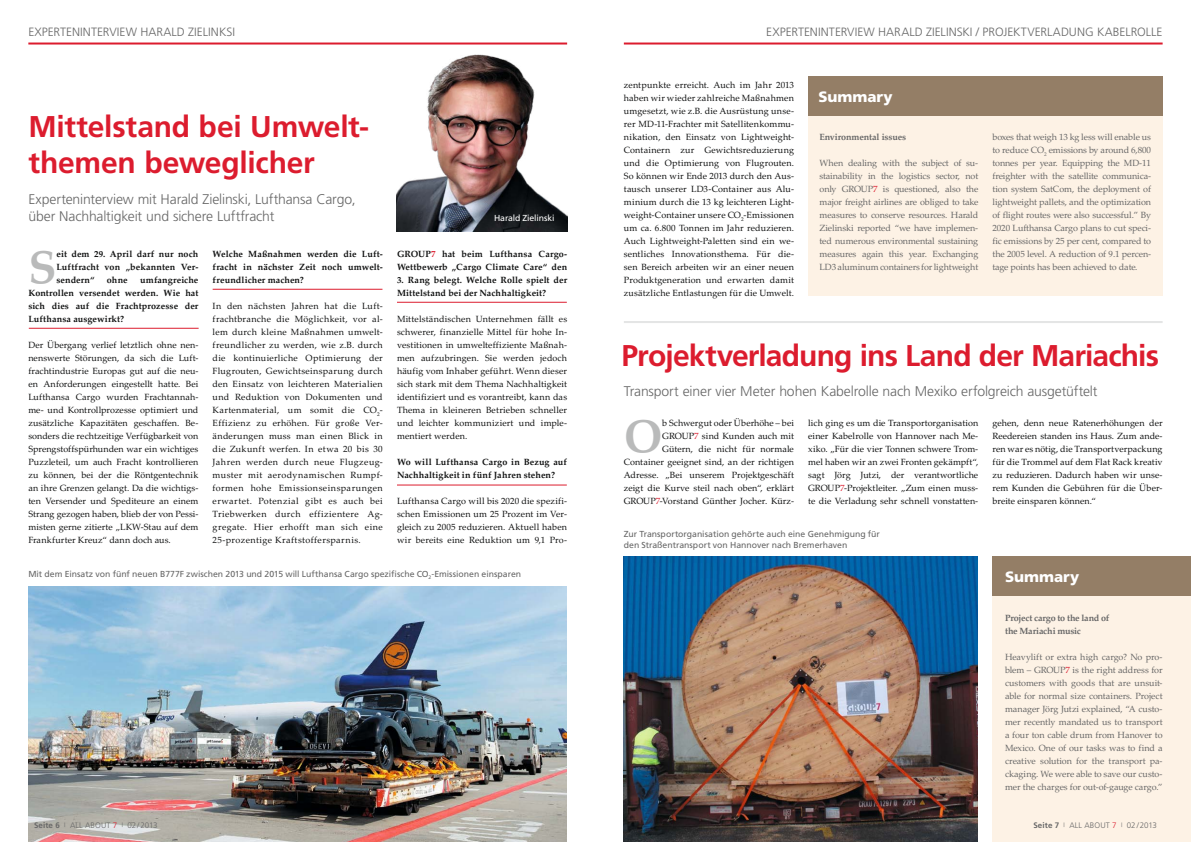
<style>
.page{position:relative;width:1191px;height:842px;background:#fff}
.page>*{position:absolute;margin:0;border:0;box-sizing:border-box;transform-origin:0 0}
.t1{font:700 46.1px "Palatino LTCE";color:#b9baba}
.t2{font:700 30px/36px "Frutiger";letter-spacing:-.015em;color:#dc1c2e}
.t3{font:900 15px "Frutiger";color:#fff}
.t4{font:300 14px/16.8px "Frutiger";letter-spacing:-.01em;color:#676767}
.t5{font:300 12px "Frutiger";letter-spacing:.005em;color:#676767}
.t6{font:9px/13px "Palatino LTCE";letter-spacing:.01em;color:#111212;text-align:justify}
.t7{font:9px/13px "Palatino LTCE";letter-spacing:-.01em;color:#676767;text-align:justify}
.t8{font:700 9px/13px "Palatino LTCE";letter-spacing:.01em;color:#111212;text-align:justify}
.t9{font:700 9px/13px "Palatino LTCE";letter-spacing:-.01em;color:#676767}
.t10{font:8.7px/11px "Frutiger";color:#676767}
.t11{font:8.7px "Frutiger";letter-spacing:-.015em;color:#fff}
.t12{font:300 8px "Frutiger";letter-spacing:.01em;color:#676767}
.s1{color:#dc1c2e}
.s2{font-weight:700}
.s3{font-size:6px}
</style>
<div class="page">
<div style="left:992px;top:556px;width:199px;height:286px;background:#fdf2e5"></div>
<div style="left:992px;top:556px;width:199px;height:39px;background:#947e66"></div>
<img style="left:624px;top:556px;width:354px;height:286px">
<img style="left:28px;top:587px;width:539px;height:255px">
<img style="left:396px;top:54px;width:171px;height:177px">
<div style="left:808px;top:76px;width:354px;height:220px;background:#fdf2e5"></div>
<div style="left:808px;top:76px;width:354px;height:39px;background:#947e66"></div>
<hr style="left:29px;top:328px;width:170px;height:1px;background:#dc1c2e">
<hr style="left:213px;top:289px;width:169px;height:1px;background:#dc1c2e">
<hr style="left:397px;top:302px;width:170px;height:1px;background:#dc1c2e">
<hr style="left:397px;top:485px;width:170px;height:1px;background:#dc1c2e">
<hr style="left:624px;top:321px;width:538px;height:2px;background:#e4e5e5">
<hr style="left:28px;top:43px;width:539px;height:2px;background:#dc1c2e">
<hr style="left:624px;top:43px;width:538px;height:2px;background:#dc1c2e">
<h3 class="t5" style="left:28px;top:25px;width:208px">Experteninterview Harald Zielinksi</h3>
<h3 class="t5" style="left:766px;top:25px;width:398px">Experteninterview Harald Zielinski / Projektverladung Kabelro lle</h3>
<h2 class="t2" style="left:28px;top:108px;width:342px">Mittelstand bei Umwelt&shy;themen beweglicher</h2>
<h3 class="t4" style="left:28px;top:191px;width:329px">Experteninterview mit Harald Zielinski, Lufthansa Cargo, über Nachhaltigkeit und sichere Luftfracht</h3>
<h1 class="t1" style="left:28px;top:240px;width:30px">S</h1>
<p class="t8" style="left:57px;top:248px;width:143px">eit dem 29. April darf nur noch Luftfracht von „bekannten Ver&shy;sendern“</p>
<p class="t8" style="left:28px;top:274px;width:172px;text-indent:112px">umfangreiche Kontrollen versendet werden. Wie hat sich dies auf die Frachtprozesse der Lufthansa ausgewirkt?</p>
<p class="t6" style="left:28px;top:339px;width:172px">Der Übergang verlief letztlich ohne nen&shy;nenswerte Störungen, da sich die Luft&shy;frachtindustrie Europas gut auf die neu&shy;en Anforderungen eingestellt hatte. Bei Lufthansa Cargo wurden Frachtannah&shy;me- und Kontrollprozesse optimiert und zusätzliche Kapazitäten geschaffen. Be&shy;sonders die rechtzeitige Verfügbarkeit von Sprengstoffspürhunden war ein wichtiges Puzzleteil, um auch Fracht kontrollieren zu können, bei der die Röntgentechnik an ihre Grenzen gelangt. Da die wichtigs&shy;ten Versender und Spediteure an einem Strang gezogen haben, blieb der von Pessi&shy;misten gerne zitierte „LKW-Stau auf dem Frankfurter Kreuz“ dann doch aus.</p>
<p class="t8" style="left:107px;top:274px;width:22px">ohne</p>
<p class="t8" style="left:213px;top:247px;width:172px">Welche Maßnahmen werden die Luft&shy;fracht in nächster Zeit noch umwelt&shy;freundlicher machen?</p>
<p class="t6" style="left:213px;top:300px;width:172px">In den nächsten Jahren hat die Luft&shy;frachtbranche die Möglichkeit, vor al&shy;lem durch kleine Maßnahmen umwelt&shy;freundlicher zu werden, wie z.B. durch die kontinuierliche Optimierung der Flugrouten, Gewichtseinsparung durch den Einsatz von leichteren Materialien und Reduktion von Dokumenten und Kartenmaterial, um somit die CO<sub>2</sub>- Effizienz zu erhöhen. Für große Ver&shy;änderungen muss man einen Blick in die Zukunft werfen. In etwa 20 bis 30<br>Jahren werden durch neue Flugzeug&shy;muster mit aerodynamischen Rumpf&shy;formen hohe Emissionseinsparungen erwartet. Potenzial gibt es auch bei Triebwerken durch effizientere Ag&shy;gregate. Hier erhofft man sich eine 25-prozentige Kraftstoffersparnis.</p>
<p class="t11" style="left:494px;top:213px;width:62px">Harald Zielinski</p>
<p class="t8" style="left:397px;top:248px;width:172px">GROUP<span class="s1">7</span> hat beim Lufthansa Cargo-<br>Wettbewerb „Cargo Climate Care“ den</p>
<p class="t8" style="left:397px;top:274px;width:172px">3. Rang belegt. Welche Rolle spielt der<br>Mittelstand bei der Nachhaltigkeit?</p>
<p class="t6" style="left:397px;top:313px;width:172px">Mittelständischen Unternehmen fällt es schwerer, finanzielle Mittel für hohe In&shy;vestitionen in umwelteffiziente Maßnah&shy;men aufzubringen. Sie werden jedoch häufig vom Inhaber geführt. Wenn dieser sich stark mit dem Thema Nachhaltigkeit identifiziert und es vorantreibt, kann das Thema in kleineren Betrieben schneller und leichter kommuniziert und imple&shy;mentiert werden.</p>
<p class="t8" style="left:397px;top:455px;width:172px">Wo will Lufthansa Cargo in Bezug auf<br>Nachhaltigkeit in fünf Jahren stehen?</p>
<p class="t6" style="left:397px;top:495px;width:172px">Lufthansa Cargo will bis 2020 die spezifi&shy;schen Emissionen um 25 Prozent im Ver&shy;gleich zu 2005 reduzieren. Aktuell haben wir bereits eine Reduktion um 9,1 Pro-</p>
<p class="t10" style="left:28px;top:568px;width:494px">Mit dem Einsatz von fünf neuen B777F zwischen 2013 und 2015 will Lufthansa Cargo spezifische CO<sub>2</sub>-Emissionen einsparen</p>
<p class="t6" style="left:624px;top:79px;width:172px">zentpunkte erreicht. Auch im Jahr 2013 haben wir wieder zahlreiche Maßnahmen umgesetzt, wie z.B. die Ausrüstung unse&shy;rer MD-11-Frachter mit Satellitenkommu&shy;nikation, den Einsatz von Lightweight-Containern zur Gewichtsreduzierung und die Optimierung von Flugrouten.<br>So können wir Ende 2013 durch den Aus&shy;tausch unserer LD3-Container aus Alu&shy;minium durch die 13 kg leichteren Light&shy;weight-Container unsere CO<sub>2</sub>-Emissionen um ca. 6.800 Tonnen im Jahr reduzieren.<br>Auch Lightweight-Paletten sind ein we&shy;sentliches Innovationsthema. Für die&shy;sen Bereich arbeiten wir an einer neuen Produktgeneration und erwarten damit zusätzliche Entlastungen für die Umwelt.</p>
<h3 class="t3" style="left:818px;top:88px;width:76px">Summary</h3>
<p class="t9" style="left:819px;top:131px;width:88px">Environmental issues</p>
<p class="t7" style="left:819px;top:157px;width:160px">When dealing with the subject of su&shy;stainability in the logistics sector, not only GROUP<span class="s1">7</span> is questioned, also the major freight airlines are obliged to take measures to conserve resources. Harald Zielinski reported “we have implemen&shy;ted numerous environmental sustaining measures again this year. Exchanging LD3 aluminum containers for lightweight</p>
<p class="t7" style="left:992px;top:131px;width:160px">boxes that weigh 13 kg less will enable us to reduce CO<sub>2</sub> emissions by around 6,800 tonnes per year. Equipping the MD-11 freighter with the satellite communica&shy;tion system SatCom, the deployment of lightweight pallets, and the optimization of flight routes were also successful.” By 2020 Lufthansa Cargo plans to cut speci&shy;fic emissions by 25 per cent, compared to the 2005 level. A reduction of 9.1 percen&shy;tage points has been achieved to date.</p>
<h2 class="t2" style="left:621px;top:337px;width:539px">Projektverladung ins Land der Mariachis</h2>
<h3 class="t4" style="left:624px;top:382px;width:475px">Transport einer vier Meter hohen Kabelrolle nach Mexiko erfolgreich ausgetüftelt</h3>
<p class="t6" style="left:624px;top:417px;width:172px;text-align:right">b Schwergut oder Überhöhe – bei GROUP<span class="s1">7</span> sind Kunden auch mit<br>Gütern, die nicht für normale Container geeignet sind, an der richtigen Adresse. „Bei unserem Projektgeschäft zeigt die Kurve steil nach oben“, erklärt GROUP<span class="s1">7</span>-Vorstand Günther Jocher. Kürz-</p>
<h1 class="t1" style="left:624px;top:409px;width:40px">O</h1>
<p class="t6" style="left:808px;top:417px;width:172px">lich ging es um die Transportorganisation einer Kabelrolle von Hannover nach Me&shy;xiko. „Für die vier Tonnen schwere Trom&shy;mel haben wir an zwei Fronten gekämpft“, sagt Jörg Jutzi, der verantwortliche GROUP<span class="s1">7</span>-Projektleiter. „Zum einen muss&shy;te die Verladung sehr schnell vonstatten-</p>
<p class="t6" style="left:992px;top:417px;width:172px">gehen, denn neue Ratenerhöhungen der Reedereien standen ins Haus. Zum ande&shy;ren war es nötig, die Transportverpackung für die Trommel auf dem Flat Rack kreativ zu reduzieren. Dadurch haben wir unse&shy;rem Kunden die Gebühren für die Über&shy;breite einsparen können.“</p>
<p class="t10" style="left:624px;top:528px;width:258px">Zur Transportorganisation gehörte auch eine Genehmigung für den Straßentransport von Hannover nach Bremerhaven</p>
<h3 class="t3" style="left:1005px;top:567px;width:76px">Summary</h3>
<p class="t9" style="left:1005px;top:612px;width:106px">Project cargo to the land of the Mariachi music</p>
<p class="t7" style="left:1005px;top:651px;width:159px">Heavylift or extra high cargo? No pro&shy;blem – GROUP<span class="s1">7</span> is the right address for customers with goods that are unsuit&shy;able for normal size containers. Project manager Jörg Jutzi explained, “A custo&shy;mer recently mandated us to transport a four ton cable drum from Hanover to Mexico. One of our tasks was to find a creative solution for the transport pa&shy;ckaging. We were able to save our custo&shy;mer the charges for out-of-gauge cargo.”</p>
<p class="t12" style="left:34px;top:821px;width:125px"><span class="s2">Seite 6</span> <span class="s3">|</span> all abo ut <span class="s1">7</span> <span class="s3">|</span> 02/2013</p>
<p class="t12" style="left:1033px;top:821px;width:125px"><span class="s2">Seite 7</span> <span class="s3">|</span> all abo ut <span class="s1">7</span> <span class="s3">|</span> 02/2013</p>
</div>
